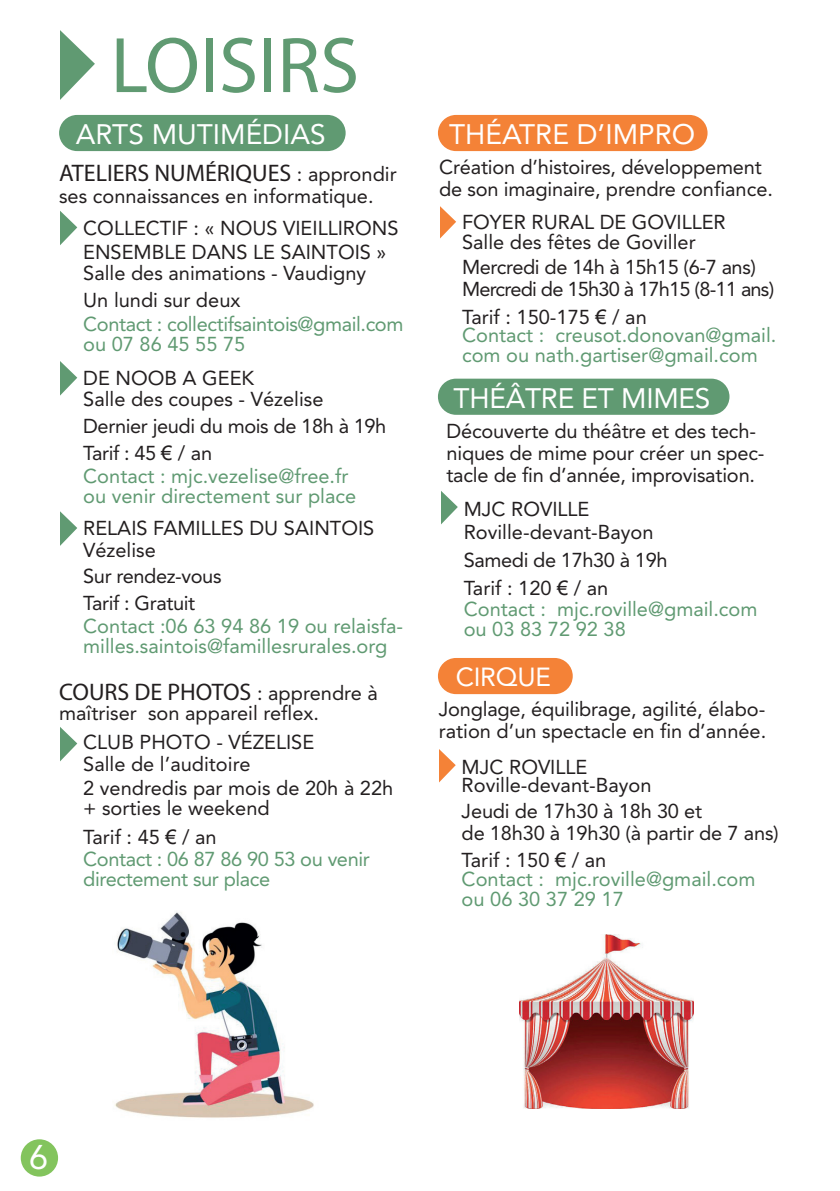
<style>
.page{position:relative;width:840px;height:1191px;background:#fff}
.page>*{position:absolute;margin:0;border:0;box-sizing:border-box;transform-origin:0 0}
.t1{font:79.4px "Myriad Pro";color:#609a72}
.t2{font:34px "Avenir";color:#fff}
.t3{font:28px "Avenir";color:#fff}
.t4{font:26px "Avenir";letter-spacing:-.01em;color:#fff}
.t5{font:24px "Myriad Pro";color:#231f20}
.t6{font:20px/22px "Avenir";color:#231f20}
.t7{font:20px/20px "Avenir";color:#609a72}
.t8{font:20px "Avenir";letter-spacing:-.02em;color:#231f20}
.t9{font:20px/20px "Avenir";letter-spacing:-.02em;color:#609a72}
.t10{font:20px/28.4px "Avenir";letter-spacing:-.04em;color:#231f20}
.s1{font-family:"Avenir";font-size:20px}
.s2{font-family:"Arial"}
</style>
<div class="page">
<div style="left:59px;top:115px;width:286px;height:36px;background:#609a72;border-radius:18px"></div>
<div style="left:437px;top:115px;width:270px;height:36px;background:#f48237;border-radius:18px"></div>
<div style="left:437px;top:379px;width:292px;height:36px;background:#609a72;border-radius:18px"></div>
<div style="left:437px;top:658px;width:135px;height:36px;background:#f48237;border-radius:18px"></div>
<svg style="left:60px;top:30px;width:35px;height:70px"></svg>
<svg style="left:60px;top:211px;width:17px;height:34px"></svg>
<svg style="left:60px;top:361px;width:17px;height:35px"></svg>
<svg style="left:60px;top:511px;width:17px;height:35px"></svg>
<svg style="left:60px;top:727px;width:17px;height:34px"></svg>
<svg style="left:440px;top:206px;width:16px;height:33px"></svg>
<svg style="left:441px;top:491px;width:16px;height:34px"></svg>
<svg style="left:439px;top:749px;width:16px;height:34px"></svg>
<img style="left:114px;top:912px;width:200px;height:206px">
<div style="left:21px;top:1139px;width:37px;height:37px;background:#83c45d;border-radius:50%"></div>
<img style="left:519px;top:934px;width:173px;height:175px">
<h1 class="t1" style="left:111px;top:16px;width:250px">LOISIRS</h1>
<h3 class="t3" style="left:76px;top:118px;width:251px">ARTS MUTIMÉDIAS</h3>
<h3 class="t3" style="left:449px;top:118px;width:247px">THÉATRE D’IMPRO</h3>
<p class="t5" style="left:59px;top:158px;width:339px">ATELIERS NUMÉRIQUES <span class="s1">: approndir</span></p>
<p class="t6" style="left:59px;top:185px;width:316px">ses connaissances en informatique.</p>
<p class="t6" style="left:83px;top:216px;width:316px;line-height:24px">COLLECTIF : « NOUS VIEILLIRONS<br>ENSEMBLE DANS LE SAINTOIS »</p>
<p class="t6" style="left:83px;top:262px;width:284px">Salle des animations - Vaudigny</p>
<p class="t6" style="left:83px;top:289px;width:159px">Un lundi sur deux</p>
<p class="t9" style="left:83px;top:314px;width:321px">Contact : collectifsaintois@gmail.com ou 07 86 45 55 75</p>
<p class="t6" style="left:83px;top:367px;width:172px">DE NOOB A GEEK</p>
<p class="t6" style="left:83px;top:388px;width:242px">Salle des coupes - Vézelise</p>
<p class="t8" style="left:83px;top:414px;width:304px">Dernier jeudi du mois de 18h à 19h</p>
<p class="t8" style="left:83px;top:441px;width:130px">Tarif : 45 <span class="s2">€</span> / an</p>
<p class="t7" style="left:83px;top:466px;width:274px">Contact : mjc.vezelise@free.fr ou venir directement sur place</p>
<p class="t6" style="left:83px;top:517px;width:292px">RELAIS FAMILLES DU SAINTOIS</p>
<p class="t6" style="left:83px;top:539px;width:74px">Vézelise</p>
<p class="t8" style="left:83px;top:565px;width:140px">Sur rendez-vous</p>
<p class="t8" style="left:83px;top:592px;width:113px">Tarif : Gratuit</p>
<p class="t7" style="left:83px;top:616px;width:321px">Contact :06 63 94 86 19 ou relaisfa&shy;milles.saintois@famillesrurales.org</p>
<p class="t5" style="left:59px;top:677px;width:320px">COURS DE PHOTOS <span class="s1">: apprendre à</span></p>
<p class="t6" style="left:59px;top:702px;width:261px">maîtriser son appareil reflex.</p>
<p class="t6" style="left:83px;top:731px;width:232px">CLUB PHOTO - VÉZELISE</p>
<p class="t6" style="left:83px;top:753px;width:169px">Salle de l’auditoire</p>
<p class="t6" style="left:83px;top:777px;width:311px;line-height:20px">2 vendredis par mois de 20h à 22h + sorties le weekend</p>
<p class="t6" style="left:83px;top:826px;width:135px">Tarif : 45 <span class="s2">€</span> / an</p>
<p class="t9" style="left:83px;top:848px;width:288px">Contact : 06 87 86 90 53 ou venir directement sur place</p>
<p class="t6" style="left:439px;top:156px;width:335px">Création d’histoires, développement de son imaginaire, prendre confiance.</p>
<p class="t6" style="left:462px;top:211px;width:265px">FOYER RURAL DE GOVILLER</p>
<p class="t6" style="left:462px;top:231px;width:235px">Salle des fêtes de Goviller</p>
<p class="t8" style="left:462px;top:256px;width:295px">Mercredi de 14h à 15h15 (6-7 ans)</p>
<p class="t10" style="left:462px;top:274px;width:313px">Mercredi de 15h30 à 17h15 (8-11 ans)<br>Tarif : 150-175 <span class="s2">€</span> / an</p>
<p class="t7" style="left:462px;top:325px;width:316px">Contact : creusot.donovan@gmail. com ou nath.gartiser@gmail.com</p>
<h3 class="t3" style="left:453px;top:381px;width:258px">THÉÂTRE ET MIMES</h3>
<p class="t6" style="left:446px;top:420px;width:319px">Découverte du théâtre et des tech&shy;niques de mime pour créer un spec&shy;tacle de fin d’année, improvisation.</p>
<p class="t6" style="left:463px;top:498px;width:127px">MJC ROVILLE</p>
<p class="t6" style="left:463px;top:520px;width:191px">Roville-devant-Bayon</p>
<p class="t8" style="left:463px;top:548px;width:205px">Samedi de 17h30 à 19h</p>
<p class="t6" style="left:463px;top:577px;width:146px">Tarif : 120 <span class="s2">€</span> / an</p>
<p class="t7" style="left:463px;top:599px;width:295px">Contact : mjc.roville@gmail.com ou 03 83 72 92 38</p>
<h3 class="t4" style="left:455px;top:661px;width:97px">CIRQUE</h3>
<p class="t6" style="left:438px;top:697px;width:329px">Jonglage, équilibrage, agilité, élabo&shy;ration d’un spectacle en fin d’année.</p>
<p class="t6" style="left:461px;top:773px;width:242px;line-height:25.2px">Roville-devant-Bayon<br>Jeudi de 17h30 à 18h 30 et</p>
<p class="t6" style="left:461px;top:819px;width:318px;line-height:27.6px">de 18h30 à 19h30 (à partir de 7 ans)<br>Tarif : 150 <span class="s2">€</span> / an</p>
<p class="t7" style="left:461px;top:869px;width:295px">Contact : mjc.roville@gmail.com ou 06 30 37 29 17</p>
<p class="t6" style="left:461px;top:756px;width:127px">MJC ROVILLE</p>
<h2 class="t2" style="left:29px;top:1137px;width:20px">6</h2>
</div>
